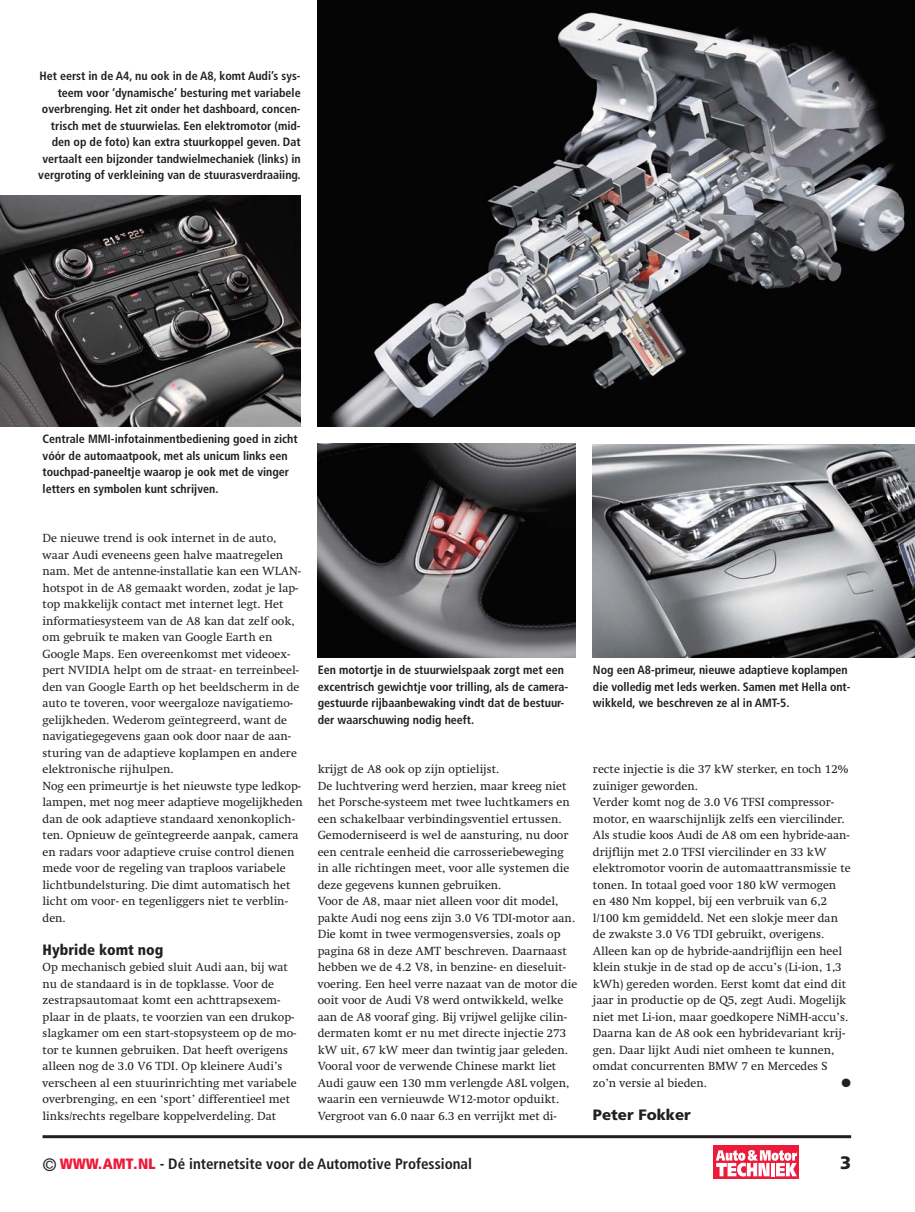
<style>
.page{position:relative;width:915px;height:1212px;background:#fff}
.page>*{position:absolute;margin:0;border:0;box-sizing:border-box;transform-origin:0 0}
.t1{font:900 18px "Frutiger LT Std";color:#231f20}
.t2{font:700 condensed 15px "Frutiger";color:#231f20}
.t3{font:900 condensed 15px "Frutiger LT Std";color:#231f20}
.t4{font:900 15px "Frutiger LT Std";color:#231f20}
.t5{font:12px/16.5px "Swift LT Std";color:#231f20}
.t6{font:700 condensed 12px/16.5px "Frutiger LT Std";color:#231f20}
.t7{font:12px "Zapf Dingbats ITC";color:#231f20}
.s1{font-weight:400;font-size:18px}
.s2{font-weight:900;color:#ed1a3a}
</style>
<div class="page">
<hr style="left:43px;top:1135px;width:807px;height:3px;background:#231f20">
<img style="left:0;top:196px;width:300px;height:231px">
<img style="left:592px;top:445px;width:322px;height:213px">
<img style="left:317px;top:443px;width:258px;height:215px">
<img style="left:317px;top:0;width:597px;height:427px">
<div style="left:713px;top:1146px;width:86px;height:33px;background:#ed1a3a"></div>
<svg style="left:715px;top:1150px;width:81px;height:26px"></svg>
<p class="t6" style="left:38px;top:69px;width:264px;text-align:right">Het eerst in de A4, nu ook in de A8, komt Audi’s sys&shy;teem voor ‘dynamische’ besturing met variabele overbrenging. Het zit onder het dashboard, concen&shy;trisch met de stuurwielas. Een elektromotor (mid&shy;den op de foto) kan extra stuurkoppel geven. Dat vertaalt een bijzonder tandwielmechaniek (links) in vergroting of verkleining van de stuurasverdraaiing.</p>
<p class="t6" style="left:43px;top:432px;width:256px">Centrale MMI-infotainmentbediening goed in zicht vóór de automaatpook, met als unicum links een touchpad-paneeltje waarop je ook met de vinger letters en symbolen kunt schrijven.</p>
<p class="t5" style="left:43px;top:531px;width:261px">De nieuwe trend is ook internet in de auto, waar Audi eveneens geen halve maatregelen nam. Met de antenne-installatie kan een WLAN&shy;hotspot in de A8 gemaakt worden, zodat je lap&shy;top makkelijk contact met internet legt. Het informatiesysteem van de A8 kan dat zelf ook, om gebruik te maken van Google Earth en Google Maps. Een overeenkomst met videoex&shy;pert NVIDIA helpt om de straat- en terreinbeel&shy;den van Google Earth op het beeldscherm in de auto te toveren, voor weergaloze navigatiemo&shy;gelijkheden. Wederom geïntegreerd, want de navigatiegegevens gaan ook door naar de aan&shy;sturing van de adaptieve koplampen en andere elektronische rijhulpen.<br>Nog een primeurtje is het nieuwste type ledkop&shy;lampen, met nog meer adaptieve mogelijkheden dan de ook adaptieve standaard xenonkoplich&shy;ten. Opnieuw de geïntegreerde aanpak, camera en radars voor adaptieve cruise control dienen mede voor de regeling van traploos variabele lichtbundelsturing. Die dimt automatisch het licht om voor- en tegenliggers niet te verblin&shy;den.</p>
<p class="t3" style="left:43px;top:944px;width:122px">Hybride komt nog</p>
<p class="t5" style="left:43px;top:960px;width:255px">Op mechanisch gebied sluit Audi aan, bij wat nu de standaard is in de topklasse. Voor de zestrapsautomaat komt een achttrapsexem&shy;plaar in de plaats, te voorzien van een drukop&shy;slagkamer om een start-stopsysteem op de mo&shy;tor te kunnen gebruiken. Dat heeft overigens alleen nog de 3.0 V6 TDI. Op kleinere Audi’s verscheen al een stuurinrichting met variabele overbrenging, en een ‘sport’ differentieel met links/rechts regelbare koppelverdeling. Dat</p>
<p class="t6" style="left:317px;top:663px;width:252px">Een motortje in de stuurwielspaak zorgt met een excentrisch gewichtje voor trilling, als de camera&shy;gestuurde rijbaanbewaking vindt dat de bestuur&shy;der waarschuwing nodig heeft.</p>
<p class="t6" style="left:592px;top:663px;width:259px">Nog een A8-primeur, nieuwe adaptieve koplampen die volledig met leds werken. Samen met Hella ont&shy;wikkeld, we beschreven ze al in AMT-5.</p>
<p class="t5" style="left:317px;top:762px;width:261px">krijgt de A8 ook op zijn optielijst.<br>De luchtvering werd herzien, maar kreeg niet het Porsche-systeem met twee luchtkamers en een schakelbaar verbindingsventiel ertussen.<br>Gemoderniseerd is wel de aansturing, nu door een centrale eenheid die carrosseriebeweging in alle richtingen meet, voor alle systemen die deze gegevens kunnen gebruiken.<br>Voor de A8, maar niet alleen voor dit model, pakte Audi nog eens zijn 3.0 V6 TDI-motor aan.<br>Die komt in twee vermogensversies, zoals op pagina 68 in deze AMT beschreven. Daarnaast hebben we de 4.2 V8, in benzine- en dieseluit&shy;voering. Een heel verre nazaat van de motor die ooit voor de Audi V8 werd ontwikkeld, welke aan de A8 vooraf ging. Bij vrijwel gelijke cilin&shy;dermaten komt er nu met directe injectie 273 kW uit, 67 kW meer dan twintig jaar geleden.<br>Vooral voor de verwende Chinese markt liet Audi gauw een 130 mm verlengde A8L volgen, waarin een vernieuwde W12-motor opduikt.<br>Vergroot van 6.0 naar 6.3 en verrijkt met di-</p>
<p class="t5" style="left:592px;top:762px;width:259px">recte injectie is die 37 kW sterker, en toch 12% zuiniger geworden.<br>Verder komt nog de 3.0 V6 TFSI compressor&shy;motor, en waarschijnlijk zelfs een viercilinder.<br>Als studie koos Audi de A8 om een hybride-aan&shy;drijflijn met 2.0 TFSI viercilinder en 33 kW elektromotor voorin de automaattransmissie te tonen. In totaal goed voor 180 kW vermogen en 480 Nm koppel, bij een verbruik van 6,2 l/100 km gemiddeld. Net een slokje meer dan de zwakste 3.0 V6 TDI gebruikt, overigens.<br>Alleen kan op de hybride-aandrijflijn een heel klein stukje in de stad op de accu’s (Li-ion, 1,3 kWh) gereden worden. Eerst komt dat eind dit jaar in productie op de Q5, zegt Audi. Mogelijk niet met Li-ion, maar goedkopere NiMH-accu’s.<br>Daarna kan de A8 ook een hybridevariant krij&shy;gen. Daar lijkt Audi niet omheen te kunnen, omdat concurrenten BMW 7 en Mercedes S zo’n versie al bieden.</p>
<p class="t7" style="left:841px;top:1078px;width:11px">●</p>
<p class="t4" style="left:592px;top:1106px;width:99px">Peter Fokker</p>
<p class="t2" style="left:43px;top:1158px;width:431px"><span class="s1">©</span> <span class="s2">WWW.AMT.NL</span> - Dé internetsite voor de Automotive Professional</p>
<h1 class="t1" style="left:839px;top:1153px;width:13px">3</h1>
</div>
